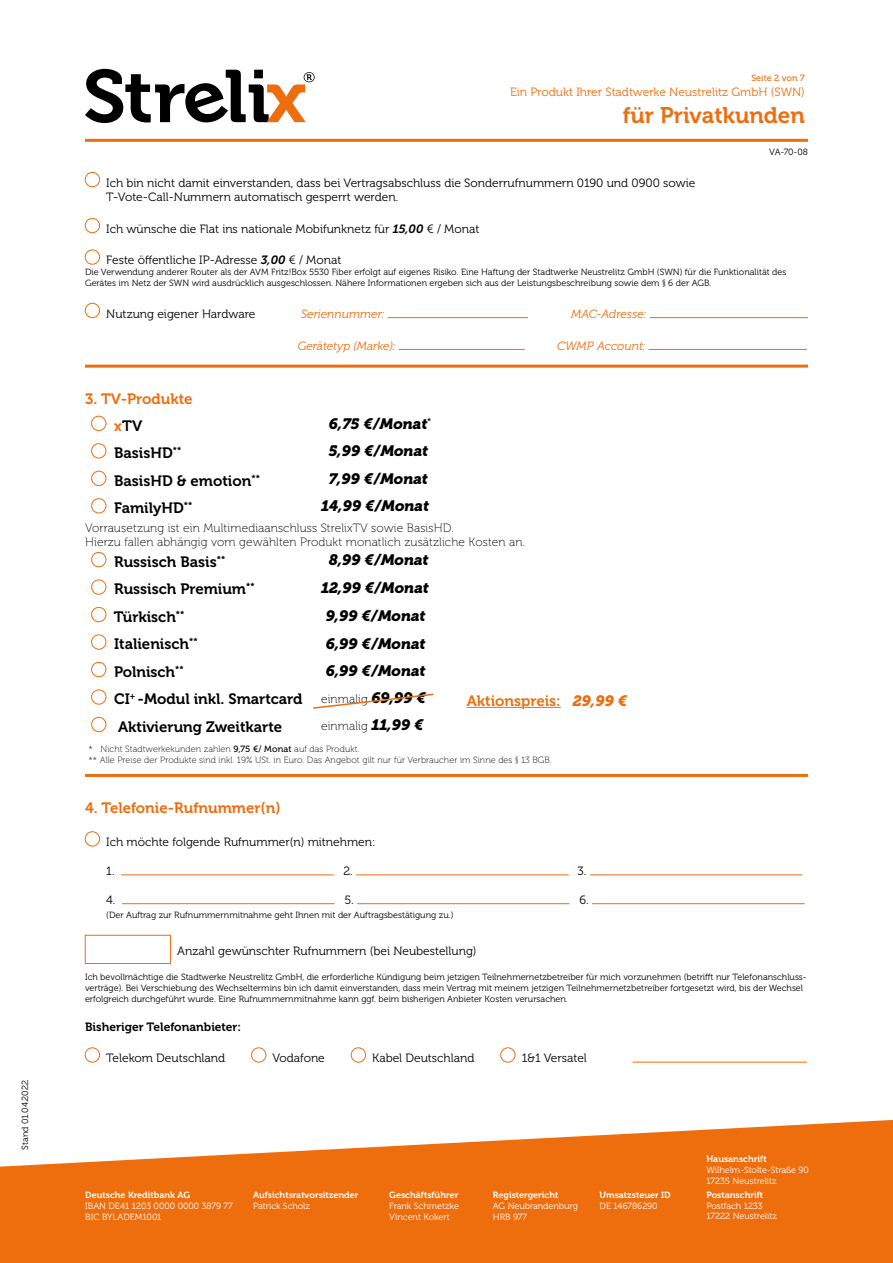
<style>
.page{position:relative;width:893px;height:1263px;background:#fff}
.page>*{position:absolute;margin:0;border:0;box-sizing:border-box;transform-origin:0 0}
.t1{font:22.5px "Museo 700";color:#ee6d0d}
.t2{font:15px/27.5px "Museo 700";color:#000}
.t3{font:italic 15px "Museo 900";color:#000}
.t4{font:15px/27.2px "Museo 700";color:#ee6d0d}
.t5{font:12px/14.4px "Museo 300";color:#000}
.t6{font:12px/14.4px "Museo 100";letter-spacing:.01em;color:#000}
.t7{font:italic 12px "Museo 300";color:#ee6d0d}
.t8{font:12px "Museo 300";color:#ee6d0d}
.t9{font:12px "Museo 700";color:#000}
.t10{font:9px/10.8px "Museo 300";color:#000}
.t11{font:9px/10.8px "Museo 300";color:#fff}
.t12{font:9px/10.8px "Museo 100";letter-spacing:.01em;color:#000}
.t13{font:9px "Museo 700";color:#fff}
.t14{font:9px "Museo 500";color:#ee6d0d}
.s1{font-family:"Museo 700";font-style:italic}
.s2{color:#000}
.s3{font-family:"Museo 100";font-size:12px}
.s4{font-family:"Museo 900";font-style:italic}
.s5{font-family:"Museo 900";font-style:italic;font-size:15px}
.s6{font-family:"Museo 500"}
</style>
<div class="page">
<svg style="left:0;top:1119px;width:893px;height:144px;fill:#ee6d0d"></svg>
<svg style="left:85px;top:69px;width:230px;height:54px"></svg>
<hr style="left:85px;top:139px;width:723px;height:3px;background:#ee6d0d">
<div style="left:85px;top:172px;width:15px;height:15px;border:1px solid #ee6d0d;border-radius:50%"></div>
<div style="left:85px;top:218px;width:15px;height:15px;border:1px solid #ee6d0d;border-radius:50%"></div>
<div style="left:85px;top:250px;width:15px;height:14px;border:1px solid #ee6d0d;border-radius:50%"></div>
<div style="left:85px;top:303px;width:15px;height:15px;border:1px solid #ee6d0d;border-radius:50%"></div>
<hr style="left:388px;top:317px;width:140px;height:1px;background:#ee6d0d">
<hr style="left:650px;top:317px;width:158px;height:1px;background:#ee6d0d">
<hr style="left:399px;top:349px;width:126px;height:1px;background:#ee6d0d">
<hr style="left:649px;top:349px;width:158px;height:1px;background:#ee6d0d">
<hr style="left:85px;top:365px;width:723px;height:3px;background:#ee6d0d">
<div style="left:91px;top:416px;width:15px;height:15px;border:1px solid #ee6d0d;border-radius:50%"></div>
<div style="left:91px;top:443px;width:15px;height:15px;border:1px solid #ee6d0d;border-radius:50%"></div>
<div style="left:91px;top:471px;width:15px;height:15px;border:1px solid #ee6d0d;border-radius:50%"></div>
<div style="left:91px;top:498px;width:15px;height:15px;border:1px solid #ee6d0d;border-radius:50%"></div>
<div style="left:91px;top:580px;width:15px;height:14px;border:1px solid #ee6d0d;border-radius:50%"></div>
<div style="left:91px;top:607px;width:15px;height:15px;border:1px solid #ee6d0d;border-radius:50%"></div>
<div style="left:91px;top:635px;width:15px;height:14px;border:1px solid #ee6d0d;border-radius:50%"></div>
<div style="left:91px;top:662px;width:15px;height:15px;border:1px solid #ee6d0d;border-radius:50%"></div>
<div style="left:91px;top:690px;width:15px;height:14px;border:1px solid #ee6d0d;border-radius:50%"></div>
<div style="left:91px;top:717px;width:15px;height:15px;border:1px solid #ee6d0d;border-radius:50%"></div>
<hr style="left:85px;top:774px;width:723px;height:3px;background:#ee6d0d">
<div style="left:85px;top:831px;width:15px;height:15px;border:1px solid #ee6d0d;border-radius:50%"></div>
<hr style="left:121px;top:875px;width:213px;height:1px;background:#ee6d0d">
<hr style="left:356px;top:875px;width:213px;height:1px;background:#ee6d0d">
<hr style="left:590px;top:875px;width:212px;height:1px;background:#ee6d0d">
<hr style="left:122px;top:903px;width:213px;height:1px;background:#ee6d0d">
<hr style="left:357px;top:903px;width:213px;height:1px;background:#ee6d0d">
<hr style="left:592px;top:903px;width:212px;height:1px;background:#ee6d0d">
<div style="left:85px;top:935px;width:86px;height:29px;border:1px solid #ee6d0d"></div>
<div style="left:85px;top:1047px;width:15px;height:15px;border:1px solid #ee6d0d;border-radius:50%"></div>
<div style="left:251px;top:1047px;width:15px;height:15px;border:1px solid #ee6d0d;border-radius:50%"></div>
<div style="left:351px;top:1047px;width:15px;height:15px;border:1px solid #ee6d0d;border-radius:50%"></div>
<div style="left:501px;top:1047px;width:14px;height:15px;border:1px solid #ee6d0d;border-radius:50%"></div>
<hr style="left:633px;top:1062px;width:174px;height:1px;background:#ee6d0d">
<svg style="left:91px;top:499px;width:16px;height:69px"></svg>
<hr style="left:467px;top:707px;width:94px;height:1px;background:#ee6d0d">
<svg style="left:466px;top:706px;width:93px;height:2px"></svg>
<svg style="left:313px;top:693px;width:121px;height:16px"></svg>
<p class="t10" style="left:20px;top:1150px;width:71px;rotate:-90deg">Stand 01.04.2022</p>
<p class="t14" style="left:751px;top:73px;width:55px">Seite 2 von 7</p>
<h3 class="t8" style="left:510px;top:85px;width:296px">Ein Produkt Ihrer Stadtwerke Neustrelitz GmbH (SWN)</h3>
<h1 class="t1" style="left:623px;top:102px;width:184px">für Privatkunden</h1>
<p class="t10" style="left:769px;top:146px;width:40px">VA-70-08</p>
<h3 class="t5" style="left:106px;top:176px;width:590px">Ich bin nicht damit einverstanden, dass bei Vertragsabschluss die Sonderrufnummern 0190 und 0900 sowie<br>T-Vote-Call-Nummern automatisch gesperrt werden.</h3>
<h3 class="t5" style="left:106px;top:222px;width:375px">Ich wünsche die Flat ins nationale Mobifunknetz für <span class="s1">15,00</span> € / Monat</h3>
<h3 class="t5" style="left:106px;top:253px;width:237px">Feste öffentliche IP-Adresse <span class="s1">3,00</span> € / Monat</h3>
<p class="t10" style="left:85px;top:267px;width:703px">Die Verwendung anderer Router als der AVM Fritz!Box 5530 Fiber erfolgt auf eigenes Risiko. Eine Haftung der Stadtwerke Neustrelitz GmbH (SWN) für die Funktionalität des<br>Gerätes im Netz der SWN wird ausdrücklich ausgeschlossen. Nähere Informationen ergeben sich aus der Leistungsbeschreibung sowie dem § 6 der AGB.</p>
<h3 class="t5" style="left:106px;top:307px;width:151px">Nutzung eigener Hardware</h3>
<h3 class="t7" style="left:301px;top:307px;width:85px">Seriennummer:</h3>
<h3 class="t7" style="left:571px;top:307px;width:77px">MAC-Adresse:</h3>
<h3 class="t7" style="left:298px;top:339px;width:99px">Gerätetyp (Marke):</h3>
<h3 class="t7" style="left:557px;top:339px;width:90px">CWMP Account:</h3>
<h2 class="t4" style="left:114px;top:385px;width:80px;text-indent:-29px">3. TV-Produkte x<span class="s2">TV</span></h2>
<h2 class="t3" style="left:329px;top:415px;width:104px">6,75 €/Monat<sup>*</sup></h2>
<h2 class="t2" style="left:114px;top:439px;width:69px">BasisHD<sup>**</sup></h2>
<h2 class="t3" style="left:329px;top:443px;width:101px">5,99 €/Monat</h2>
<h2 class="t2" style="left:114px;top:467px;width:147px">BasisHD &amp; emotion<sup>**</sup></h2>
<h2 class="t3" style="left:329px;top:470px;width:100px">7,99 €/Monat</h2>
<h2 class="t2" style="left:114px;top:494px;width:80px">FamilyHD<sup>**</sup></h2>
<h2 class="t3" style="left:321px;top:498px;width:109px">14,99 €/Monat</h2>
<h2 class="t2" style="left:114px;top:548px;width:113px">Russisch Basis<sup>**</sup></h2>
<h2 class="t3" style="left:329px;top:551px;width:101px">8,99 €/Monat</h2>
<h2 class="t2" style="left:114px;top:576px;width:142px">Russisch Premium<sup>**</sup></h2>
<h2 class="t3" style="left:321px;top:579px;width:109px">12,99 €/Monat</h2>
<h2 class="t2" style="left:114px;top:603px;width:72px">Türkisch<sup>**</sup></h2>
<h2 class="t3" style="left:326px;top:607px;width:101px">9,99 €/Monat</h2>
<h2 class="t2" style="left:114px;top:631px;width:85px">Italienisch<sup>**</sup></h2>
<h2 class="t3" style="left:326px;top:635px;width:101px">6,99 €/Monat</h2>
<h2 class="t2" style="left:114px;top:658px;width:71px">Polnisch<sup>**</sup></h2>
<h2 class="t3" style="left:326px;top:662px;width:101px">6,99 €/Monat</h2>
<h2 class="t2" style="left:114px;top:686px;width:313px">CI<sup>+</sup> -Modul inkl. Smartcard <span class="s3">einmalig</span> <span class="s4">69,99 €<br></span>Aktivierung Zweitkarte</h2>
<h3 class="t6" style="left:85px;top:521px;width:441px">Vorrausetzung ist ein Multimediaanschluss StrelixTV sowie BasisHD.<br>Hierzu fallen abhängig vom gewählten Produkt monatlich zusätzliche Kosten an.</h3>
<h2 class="t4" style="left:467px;top:687px;width:162px">Aktionspreis: <span class="s4">29,99 €</span></h2>
<h3 class="t6" style="left:321px;top:719px;width:104px">einmalig <span class="s5">11,99 €</span></h3>
<p class="t12" style="left:88px;top:743px;width:465px">* Nicht Stadtwerkekunden zahlen <span class="s6">9,75 €/ Monat</span> auf das Produkt.<br>** Alle Preise der Produkte sind inkl. 19% USt. in Euro. Das Angebot gilt nur für Verbraucher im Sinne des § 13 BGB.</p>
<h2 class="t4" style="left:85px;top:794px;width:197px">4. Telefonie-Rufnummer(n)</h2>
<h3 class="t5" style="left:106px;top:835px;width:271px">Ich möchte folgende Rufnummer(n) mitnehmen:</h3>
<h3 class="t5" style="left:106px;top:864px;width:10px">1.</h3>
<h3 class="t5" style="left:344px;top:864px;width:11px">2.</h3>
<h3 class="t5" style="left:578px;top:864px;width:10px">3.</h3>
<h3 class="t5" style="left:106px;top:893px;width:11px">4.</h3>
<h3 class="t5" style="left:344px;top:893px;width:11px">5.</h3>
<h3 class="t5" style="left:579px;top:893px;width:11px">6.</h3>
<p class="t10" style="left:106px;top:910px;width:349px">(Der Auftrag zur Rufnummernmitnahme geht Ihnen mit der Auftragsbestätigung zu.)</p>
<h3 class="t5" style="left:177px;top:944px;width:301px">Anzahl gewünschter Rufnummern (bei Neubestellung)</h3>
<p class="t10" style="left:85px;top:972px;width:723px">Ich bevollmächtige die Stadtwerke Neustrelitz GmbH, die erforderliche Kündigung beim jetzigen Teilnehmernetzbetreiber für mich vorzunehmen (betrifft nur Telefonanschluss&shy;verträge). Bei Verschiebung des Wechseltermins bin ich damit einverstanden, dass mein Vertrag mit meinem jetzigen Teilnehmernetzbetreiber fortgesetzt wird, bis der Wechsel erfolgreich durchgeführt wurde. Eine Rufnummernmitnahme kann ggf. beim bisherigen Anbieter Kosten verursachen.</p>
<h3 class="t9" style="left:85px;top:1020px;width:158px">Bisheriger Telefonanbieter:</h3>
<h3 class="t5" style="left:106px;top:1051px;width:121px">Telekom Deutschland</h3>
<h3 class="t5" style="left:272px;top:1051px;width:54px">Vodafone</h3>
<h3 class="t5" style="left:372px;top:1051px;width:104px">Kabel Deutschland</h3>
<h3 class="t5" style="left:522px;top:1051px;width:67px">1&amp;1 Versatel</h3>
<p class="t13" style="left:85px;top:1190px;width:106px">Deutsche Kreditbank AG</p>
<p class="t11" style="left:85px;top:1201px;width:149px">IBAN DE41 1203 0000 0000 3879 77<br>BIC BYLADEM1001</p>
<p class="t13" style="left:253px;top:1190px;width:107px">Aufsichtsratvorsitzender</p>
<p class="t11" style="left:253px;top:1201px;width:58px">Patrick Scholz</p>
<p class="t13" style="left:389px;top:1190px;width:71px">Geschäftsführer</p>
<p class="t11" style="left:389px;top:1201px;width:71px">Frank Schmetzke<br>Vincent Kokert</p>
<p class="t13" style="left:493px;top:1190px;width:67px">Registergericht</p>
<p class="t11" style="left:493px;top:1201px;width:87px">AG Neubrandenburg<br>HRB 977</p>
<p class="t13" style="left:600px;top:1190px;width:73px">Umsatzsteuer ID</p>
<p class="t11" style="left:600px;top:1201px;width:60px">DE 146786290</p>
<p class="t13" style="left:706px;top:1154px;width:62px">Hausanschrift</p>
<p class="t11" style="left:706px;top:1165px;width:104px">Wilhelm-Stolte-Straße 90<br>17235 Neustrelitz</p>
<p class="t13" style="left:706px;top:1190px;width:58px">Postanschrift</p>
<p class="t11" style="left:706px;top:1200px;width:72px">Postfach 1233<br>17222 Neustrelitz</p>
</div>
